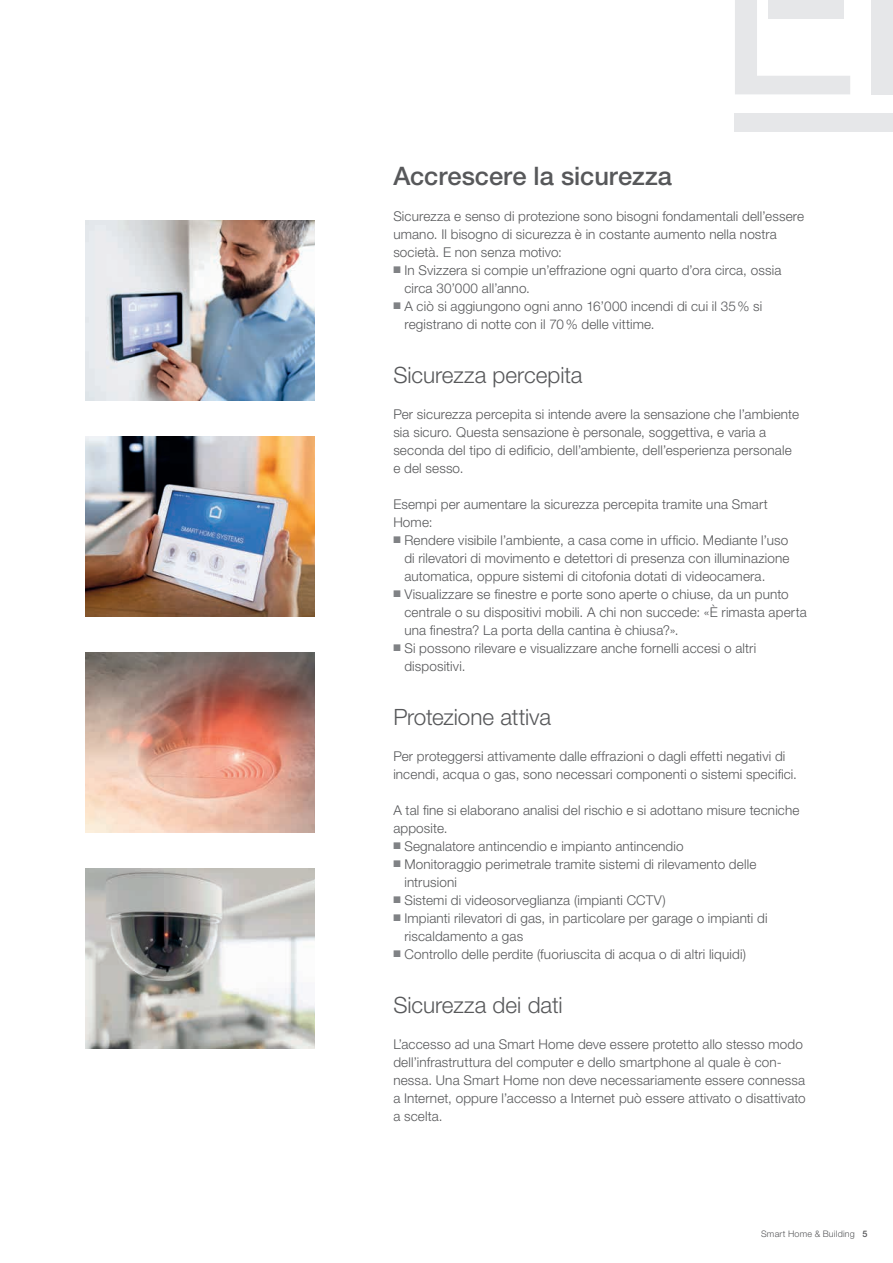
<style>
.page{position:relative;width:893px;height:1263px;background:#fff}
.page>*{position:absolute;margin:0;border:0;box-sizing:border-box;transform-origin:0 0}
.t1{font:500 25.5px "Helvetica Neue LT Std";color:#57585a}
.t2{font:300 22.5px "Helvetica Neue LT Std";letter-spacing:-.005em;color:#57585a}
.t3{font:300 13.5px/18px "Helvetica Neue LT Std";letter-spacing:.01em;color:#57585a}
.t4{font:300 9px "Helvetica Neue LT Std";letter-spacing:.025em;color:#57585a}
.s1{color:#808285}
.s2{font-weight:500}
</style>
<div class="page">
<div style="left:735px;top:113px;width:158px;height:19px;background:#e6e7e9"></div>
<svg style="left:735px;top:0;width:115px;height:94px"></svg>
<div style="left:871px;top:0;width:22px;height:94px;background:#e6e7e9"></div>
<img style="left:85px;top:437px;width:230px;height:180px">
<img style="left:85px;top:653px;width:230px;height:180px">
<img style="left:85px;top:869px;width:230px;height:180px">
<img style="left:85px;top:221px;width:230px;height:180px">
<h1 class="t1" style="left:393px;top:160px;width:280px">Accrescere la sicurezza</h1>
<p class="t3" style="left:393px;top:207px;width:412px">Sicurezza e senso di protezione sono bisogni fondamentali dell’essere umano. Il bisogno di sicurezza è in costante aumento nella nostra società. E non senza motivo:</p>
<p class="t3" style="left:404px;top:261px;width:378px;text-indent:-11px"><span class="s1">■</span> In Svizzera si compie un’effrazione ogni quarto d’ora circa, ossia circa 30’000 all’anno.</p>
<p class="t3" style="left:404px;top:297px;width:360px;text-indent:-11px"><span class="s1">■</span> A ciò si aggiungono ogni anno 16’000 incendi di cui il 35% si registrano di notte con il 70% delle vittime.</p>
<h2 class="t2" style="left:393px;top:361px;width:191px">Sicurezza percepita</h2>
<p class="t3" style="left:393px;top:405px;width:407px">Per sicurezza percepita si intende avere la sensazione che l’ambiente sia sicuro. Questa sensazione è personale, soggettiva, e varia a seconda del tipo di edificio, dell’ambiente, dell’esperienza personale e del sesso.</p>
<p class="t3" style="left:393px;top:495px;width:376px">Esempi per aumentare la sicurezza percepita tramite una Smart<br>Home:</p>
<p class="t3" style="left:404px;top:531px;width:387px;text-align:justify;text-indent:-11px"><span class="s1">■</span> Rendere visibile l’ambiente, a casa come in ufficio. Mediante l’uso di rilevatori di movimento e detettori di presenza con illuminazione automatica, oppure sistemi di citofonia dotati di videocamera.</p>
<p class="t3" style="left:404px;top:585px;width:404px;text-indent:-11px"><span class="s1">■</span> Visualizzare se finestre e porte sono aperte o chiuse, da un punto centrale o su dispositivi mobili. A chi non succede: «È rimasta aperta una finestra? La porta della cantina è chiusa?».</p>
<p class="t3" style="left:404px;top:639px;width:353px;text-indent:-11px"><span class="s1">■</span> Si possono rilevare e visualizzare anche fornelli accesi o altri dispositivi.</p>
<h2 class="t2" style="left:393px;top:703px;width:159px">Protezione attiva</h2>
<p class="t3" style="left:393px;top:747px;width:405px">Per proteggersi attivamente dalle effrazioni o dagli effetti negativi di incendi, acqua o gas, sono necessari componenti o sistemi specifici.</p>
<p class="t3" style="left:393px;top:801px;width:408px">A tal fine si elaborano analisi del rischio e si adottano misure tecniche apposite.</p>
<p class="t3" style="left:393px;top:837px;width:292px"><span class="s1">■</span> Segnalatore antincendio e impianto antincendio</p>
<p class="t3" style="left:404px;top:855px;width:353px;text-indent:-11px"><span class="s1">■</span> Monitoraggio perimetrale tramite sistemi di rilevamento delle intrusioni</p>
<p class="t3" style="left:393px;top:891px;width:274px"><span class="s1">■</span> Sistemi di videosorveglianza (impianti CCTV)</p>
<p class="t3" style="left:404px;top:909px;width:365px;text-indent:-11px"><span class="s1">■</span> Impianti rilevatori di gas, in particolare per garage o impianti di riscaldamento a gas</p>
<p class="t3" style="left:393px;top:945px;width:354px"><span class="s1">■</span> Controllo delle perdite (fuoriuscita di acqua o di altri liquidi)</p>
<h2 class="t2" style="left:393px;top:991px;width:171px">Sicurezza dei dati</h2>
<p class="t3" style="left:393px;top:1035px;width:414px">L’accesso ad una Smart Home deve essere protetto allo stesso modo dell’infrastruttura del computer e dello smartphone al quale è con&shy;nessa. Una Smart Home non deve necessariamente essere connessa a Internet, oppure l’accesso a Internet può essere attivato o disattivato a scelta.</p>
<p class="t4" style="left:761px;top:1228px;width:108px">Smart Home &amp; Building <span class="s2">5</span></p>
</div>
